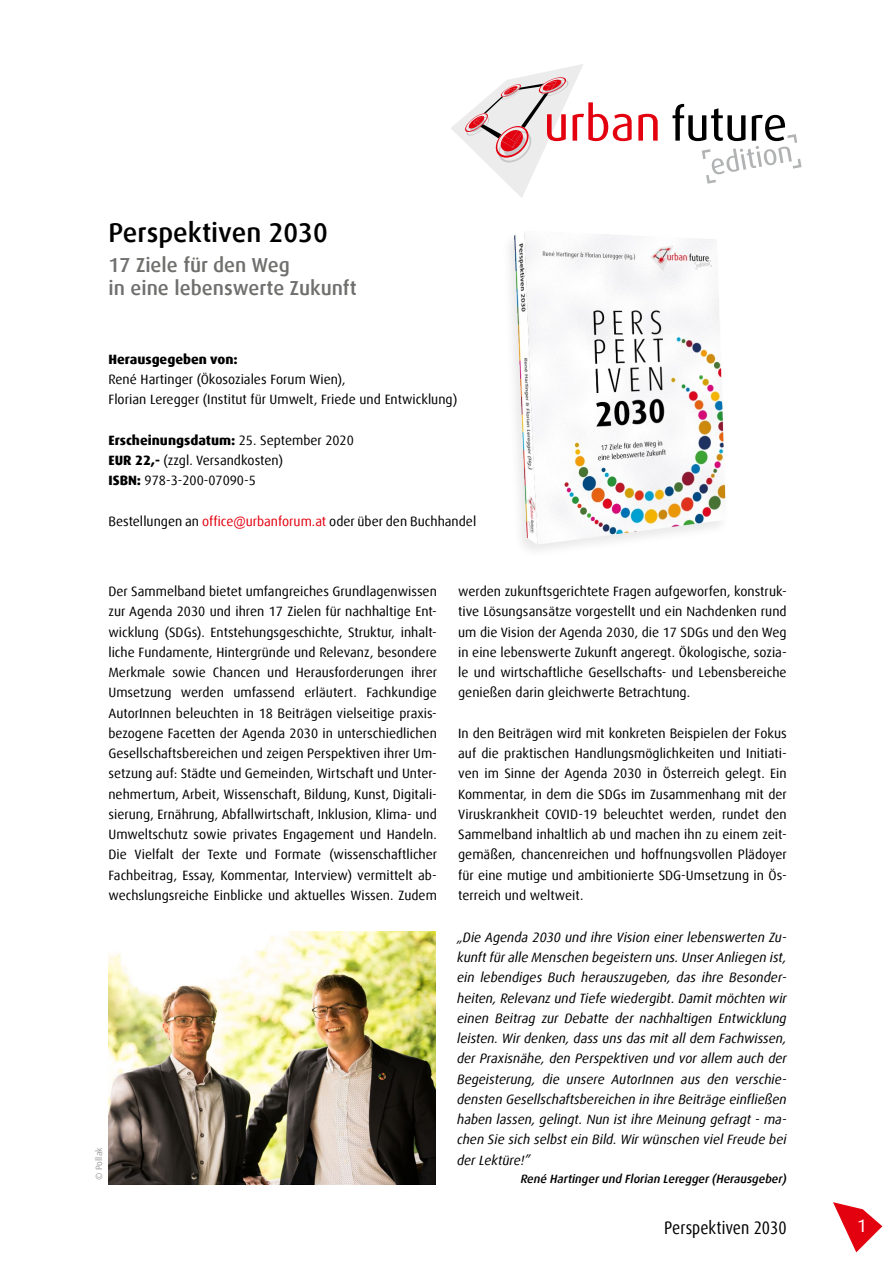
<style>
.page{position:relative;width:893px;height:1263px;background:#fff}
.page>*{position:absolute;margin:0;border:0;box-sizing:border-box;transform-origin:0 0}
.t1{font:500 27px "Dax Offc";color:#000}
.t2{font:500 20.25px/22.5px "Dax Offc";color:#6f6f6e}
.t3{font:condensed 18px "Dax Offc";color:#000}
.t4{font:18px "Dax Offc";color:#fff}
.t5{font:13.5px/20.2px "Dax Offc";color:#000;text-align:justify}
.t6{font:italic 13.5px/20.2px "Dax Offc";color:#000;text-align:justify}
.t7{font:800 13.5px "Dax Offc";color:#000}
.t8{font:italic 500 12px "Dax Offc";color:#000}
.t9{font:9px "Dax Offc";color:#9c9d9d}
.s1{font-weight:800}
.s2{color:#e3000f}
</style>
<div class="page">
<svg style="left:833px;top:1202px;width:49px;height:50px"></svg>
<svg style="left:451px;top:64px;width:181px;height:134px"></svg>
<svg style="left:638px;top:114px;width:20px;height:27px"></svg>
<svg style="left:672px;top:104px;width:129px;height:80px"></svg>
<img style="left:509px;top:232px;width:217px;height:318px">
<img style="left:108px;top:931px;width:328px;height:253px">
<h1 class="t1" style="left:108px;top:215px;width:221px">Perspektiven 2030</h1>
<h2 class="t2" style="left:108px;top:254px;width:250px">17 Ziele für den Weg<br>in eine lebenswerte Zukunft</h2>
<p class="t7" style="left:108px;top:350px;width:131px">Herausgegeben von:</p>
<p class="t5" style="left:108px;top:369px;width:350px">René Hartinger (Ökosoziales Forum Wien),<br>Florian Leregger (Institut für Umwelt, Friede und Entwicklung)</p>
<p class="t5" style="left:108px;top:430px;width:247px;text-align:left"><span class="s1">Erscheinungsdatum:</span> 25. September 2020<br><span class="s1">EUR 22,-</span> (zzgl. Versandkosten)<br><span class="s1">ISBN:</span> 978-3-200-07090-5</p>
<p class="t5" style="left:108px;top:511px;width:369px">Bestellungen an <span class="s2">office@urbanforum.at</span> oder über den Buchhandel</p>
<p class="t5" style="left:108px;top:581px;width:330px">Der Sammelband bietet umfangreiches Grundlagenwissen zur Agenda 2030 und ihren 17 Zielen für nachhaltige Ent&shy;wicklung (SDGs). Entstehungsgeschichte, Struktur, inhalt&shy;liche Fundamente, Hintergründe und Relevanz, besondere Merkmale sowie Chancen und Herausforderungen ihrer Umsetzung werden umfassend erläutert. Fachkundige AutorInnen beleuchten in 18 Beiträgen vielseitige praxis&shy;bezogene Facetten der Agenda 2030 in unterschiedlichen Gesellschaftsbereichen und zeigen Perspektiven ihrer Um&shy;setzung auf: Städte und Gemeinden, Wirtschaft und Unter&shy;nehmertum, Arbeit, Wissenschaft, Bildung, Kunst, Digitali&shy;sierung, Ernährung, Abfallwirtschaft, Inklusion, Klima- und Umweltschutz sowie privates Engagement und Handeln.<br>Die Vielfalt der Texte und Formate (wissenschaftlicher Fachbeitrag, Essay, Kommentar, Interview) vermittelt ab&shy;wechslungsreiche Einblicke und aktuelles Wissen. Zudem</p>
<p class="t5" style="left:458px;top:581px;width:330px">werden zukunftsgerichtete Fragen aufgeworfen, konstruk&shy;tive Lösungsansätze vorgestellt und ein Nachdenken rund um die Vision der Agenda 2030, die 17 SDGs und den Weg in eine lebenswerte Zukunft angeregt. Ökologische, sozia&shy;le und wirtschaftliche Gesellschafts- und Lebensbereiche genießen darin gleichwerte Betrachtung.</p>
<p class="t5" style="left:458px;top:723px;width:330px">In den Beiträgen wird mit konkreten Beispielen der Fokus auf die praktischen Handlungsmöglichkeiten und Initiati&shy;ven im Sinne der Agenda 2030 in Österreich gelegt. Ein Kommentar, in dem die SDGs im Zusammenhang mit der Viruskrankheit COVID-19 beleuchtet werden, rundet den Sammelband inhaltlich ab und machen ihn zu einem zeit&shy;gemäßen, chancenreichen und hoffnungsvollen Plädoyer für eine mutige und ambitionierte SDG-Umsetzung in Ös&shy;terreich und weltweit.</p>
<p class="t6" style="left:457px;top:927px;width:331px">„Die Agenda 2030 und ihre Vision einer lebenswerten Zu&shy;kunft für alle Menschen begeistern uns. Unser Anliegen ist, ein lebendiges Buch herauszugeben, das ihre Besonder&shy;heiten, Relevanz und Tiefe wiedergibt. Damit möchten wir einen Beitrag zur Debatte der nachhaltigen Entwicklung leisten. Wir denken, dass uns das mit all dem Fachwissen, der Praxisnähe, den Perspektiven und vor allem auch der Begeisterung, die unsere AutorInnen aus den verschie&shy;densten Gesellschaftsbereichen in ihre Beiträge einfließen haben lassen, gelingt. Nun ist ihre Meinung gefragt - ma&shy;chen Sie sich selbst ein Bild. Wir wünschen viel Freude bei der Lektüre!”</p>
<p class="t9" style="left:93px;top:1180px;width:34px;rotate:-90deg">© Pollak</p>
<p class="t8" style="left:521px;top:1171px;width:267px">René Hartinger und Florian Leregger (Herausgeber)</p>
<h3 class="t3" style="left:664px;top:1216px;width:124px">Perspektiven 2030</h3>
<h3 class="t4" style="left:857px;top:1214px;width:11px">1</h3>
</div>
